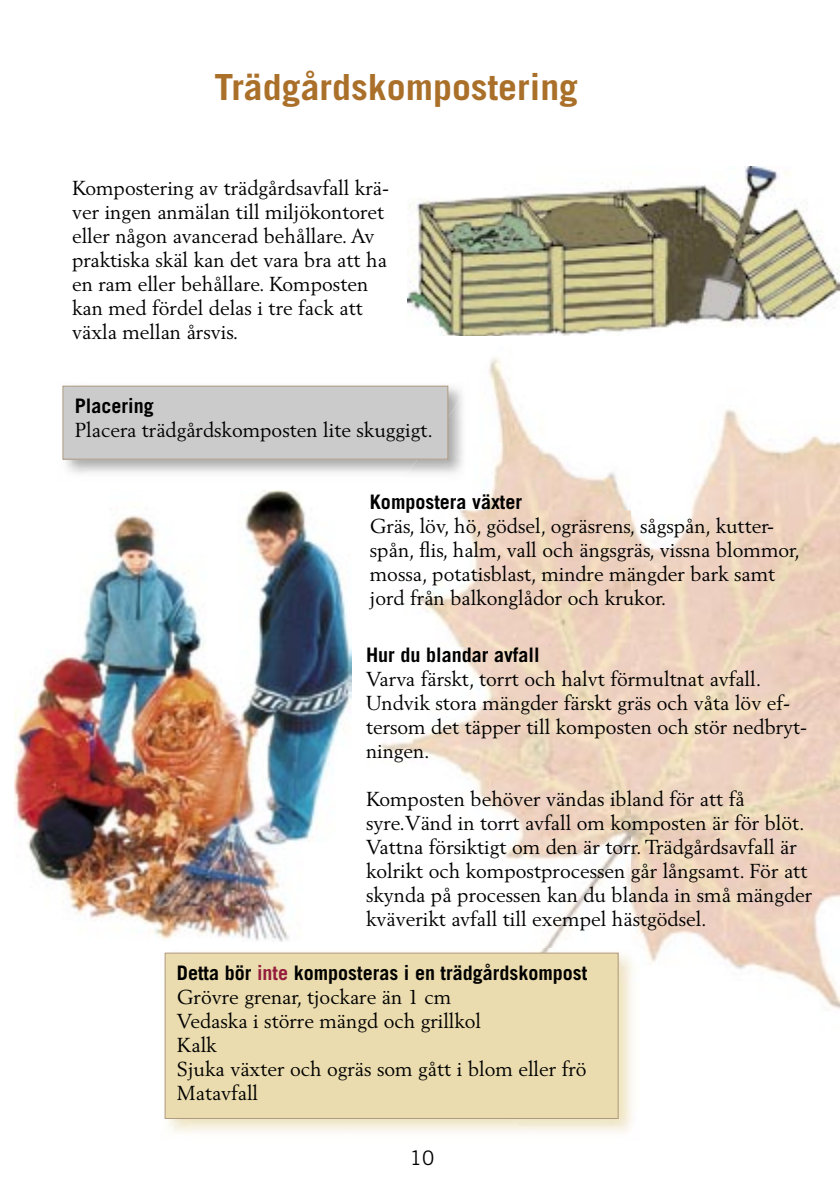
<style>
.page{position:relative;width:840px;height:1191px;background:#fff}
.page>*{position:absolute;margin:0;border:0;box-sizing:border-box;transform-origin:0 0}
.t1{font:700 36px "Trade Gothic LT";color:#aa702a;scale:1.05 1}
.t2{font:20px/24px "Berling LT";color:#000}
.t3{font:700 20px "Trade Gothic LT";color:#000}
.t4{font:20px "Trade Gothic LT";color:#000}
.s1{color:#941d3c}
</style>
<div class="page">
<img style="left:630px;top:280px;width:209px;height:730px">
<img style="left:280px;top:646px;width:350px;height:302px">
<img style="left:415px;top:510px;width:215px;height:136px">
<img style="left:482px;top:442px;width:146px;height:68px">
<img style="left:489px;top:358px;width:44px;height:84px">
<img style="left:401px;top:387px;width:64px;height:92px">
<div style="left:63px;top:386px;width:384px;height:73px;background:#cbcbcc"></div>
<hr style="left:62px;top:386px;width:1px;height:73px;background:#af9a80">
<hr style="left:63px;top:458px;width:384px;height:1px;background:#af9a80">
<hr style="left:447px;top:386px;width:1px;height:73px;background:#af9a80">
<hr style="left:63px;top:386px;width:384px;height:1px;background:#af9a80">
<img style="left:271px;top:948px;width:368px;height:187px">
<div style="left:165px;top:953px;width:452px;height:165px;background:#eadcae"></div>
<hr style="left:164px;top:953px;width:1px;height:165px;background:#af9a80">
<hr style="left:165px;top:1118px;width:452px;height:1px;background:#af9a80">
<hr style="left:617px;top:953px;width:1px;height:165px;background:#af9a80">
<hr style="left:165px;top:952px;width:452px;height:1px;background:#af9a80">
<img style="left:15px;top:490px;width:336px;height:451px">
<img style="left:408px;top:166px;width:430px;height:170px">
<h1 class="t1" style="left:214px;top:65px;width:347px">Trädgårdskompostering</h1>
<p class="t2" style="left:72px;top:176px;width:318px">Kompostering av trädgårdsavfall krä&shy;ver ingen anmälan till miljökontoret eller någon avancerad behållare. Av praktiska skäl kan det vara bra att ha en ram eller behållare. Komposten kan med fördel delas i tre fack att växla mellan årsvis.</p>
<p class="t3" style="left:75px;top:394px;width:80px">Placering</p>
<p class="t2" style="left:75px;top:418px;width:359px">Placera trädgårdskomposten lite skuggigt.</p>
<p class="t3" style="left:369px;top:490px;width:154px">Kompostera växter</p>
<p class="t2" style="left:369px;top:514px;width:431px">Gräs, löv, hö, gödsel, ogräsrens, sågspån, kutter&shy;spån, flis, halm, vall och ängsgräs, vissna blommor, mossa, potatisblast, mindre mängder bark samt jord från balkonglådor och krukor.</p>
<p class="t3" style="left:366px;top:642px;width:175px">Hur du blandar avfall</p>
<p class="t2" style="left:366px;top:666px;width:442px">Varva färskt, torrt och halvt förmultnat avfall.<br>Undvik stora mängder färskt gräs och våta löv ef&shy;tersom det täpper till komposten och stör nedbryt&shy;ningen.</p>
<p class="t2" style="left:366px;top:786px;width:447px">Komposten behöver vändas ibland för att få syre.Vänd in torrt avfall om komposten är för blöt.<br>Vattna försiktigt om den är torr. Trädgårdsavfall är kolrikt och kompostprocessen går långsamt. För att skynda på processen kan du blanda in små mängder kväverikt avfall till exempel hästgödsel.</p>
<p class="t3" style="left:177px;top:961px;width:411px">Detta bör <span class="s1">inte</span> komposteras i en trädgårdskompost</p>
<p class="t2" style="left:177px;top:985px;width:411px">Grövre grenar, tjockare än 1 cm<br>Vedaska i större mängd och grillkol<br>Kalk<br>Sjuka växter och ogräs som gått i blom eller frö<br>Matavfall</p>
<p class="t4" style="left:410px;top:1146px;width:26px">10</p>
</div>
